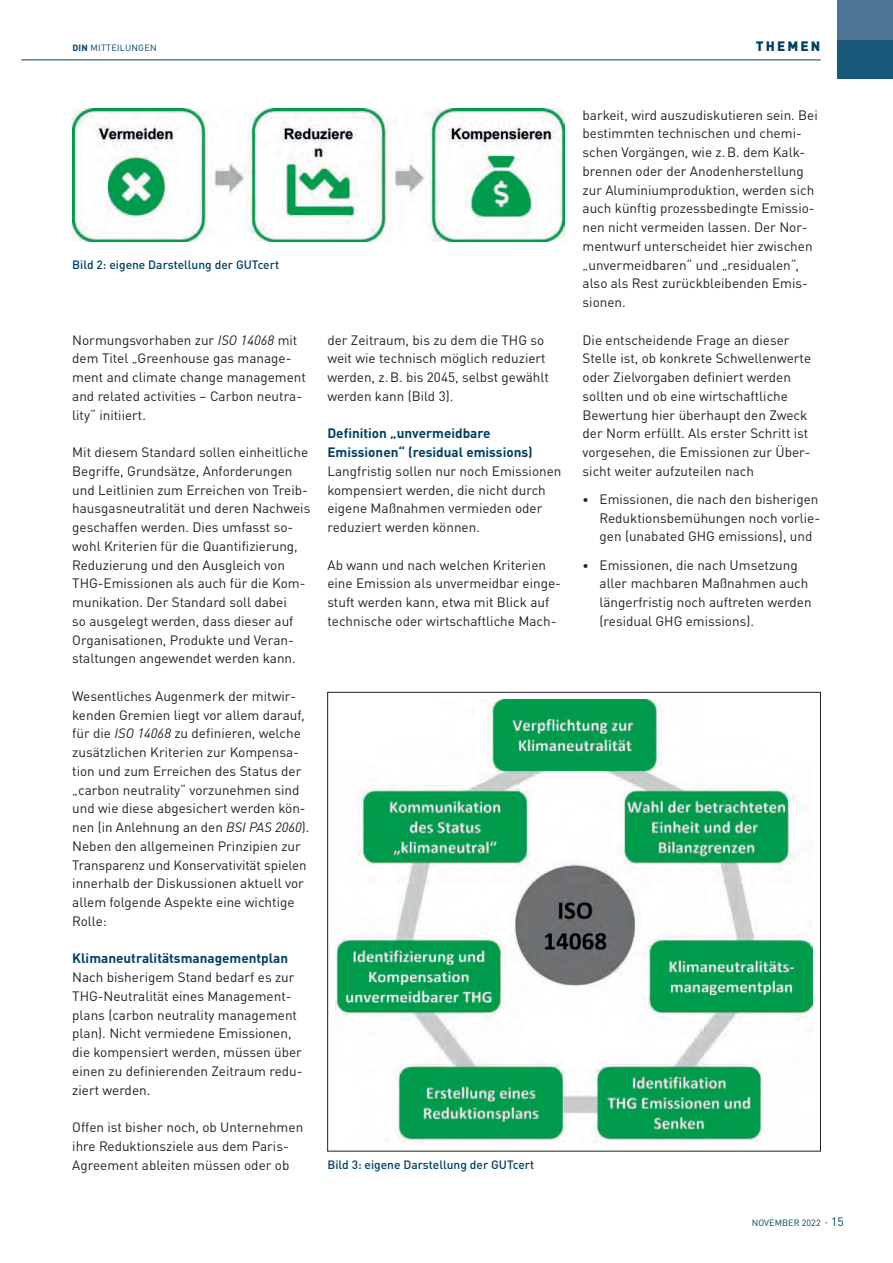
<style>
.page{position:relative;width:893px;height:1263px;background:#fff}
.page>*{position:absolute;margin:0;border:0;box-sizing:border-box;transform-origin:0 0}
.Fließtext{font:13.5px/18.8px "DINOT";color:#231f20}
.Zwischenhead_2{font:700 13.5px/18.8px "DINOT";color:#004064}
.t1{font:900 13.5px "DINOT";letter-spacing:.16em;color:#004064}
.BU-2-fließ{font:500 12px "DINOT";color:#004064}
.t2{font:9px "DINOT";letter-spacing:.01em;color:#004064}
.t3{font:9px "DINOT";letter-spacing:.03em;color:#004064}
.s1{font-weight:700}
.s2{font-style:italic}
.s3{font-size:12px}
</style>
<div class="page">
<hr style="left:21px;top:60px;width:800px;height:1px;background:#004064">
<div style="left:838px;top:0;width:55px;height:79px;background:#19587b"></div>
<div style="left:838px;top:0;width:55px;height:39px;background:#4e7595"></div>
<img style="left:72px;top:109px;width:493px;height:133px">
<img style="left:335px;top:700px;width:477px;height:442px">
<p class="t3" style="left:72px;top:42px;width:86px"><span class="s1">DIN</span> MITTEILUNGEN</p>
<p class="t1" style="left:756px;top:37px;width:66px">THEMEN</p>
<p class="BU-2-fließ" style="left:72px;top:257px;width:208px">Bild 2: eigene Darstellung der GUTcert</p>
<p class="Fließtext" style="left:72px;top:330px;width:235px">Normungsvorhaben zur <span class="s2">ISO 14068</span> mit dem Titel „Greenhouse gas manage&shy;ment and climate change management and related activities – Carbon neutra&shy;lity“ initiiert.</p>
<p class="Fließtext" style="left:72px;top:443px;width:240px">M it diesem Standard sollen einheitliche Begriffe, Grundsätze, Anforderungen und Leitlinien zum Erreichen von Treib&shy;hausgasneutralität und deren Nachweis geschaffen werden. Dies umfasst so&shy;wohl Kriterien für die Quantifizierung, Reduzierung und den Ausgleich von THG-Emissionen als auch für die Kom&shy;munikation. Der Standard soll dabei<br>so ausgelegt werden, dass dieser auf -Organisationen, Produkte und Veran&shy;staltungen angewendet werden kann.</p>
<p class="Fließtext" style="left:72px;top:686px;width:239px">Wesentliches Augenmerk der mitwir&shy;kenden Gremien liegt vor allem darauf, für die <span class="s2">ISO 14068</span> zu definieren, welche zusätzlichen Kriterien zur Kompensa&shy;tion und zum Erreichen des Status der „carbon neutrality“ vorzunehmen sind und wie diese abgesichert werden kön&shy;nen (in Anlehnung an den <span class="s2">BSI PAS 2060</span>).<br>Neben den allgemeinen Prinzipien zur Transparenz und Konservativität spielen innerhalb der Diskussionen aktuell vor allem folgende Aspekte eine wichtige Rolle:</p>
<p class="Zwischenhead_2" style="left:72px;top:949px;width:217px">Klimaneutralitätsmanagementplan</p>
<p class="Fließtext" style="left:72px;top:968px;width:232px">Nach bisherigem Stand bedarf es zur THG-Neutralität eines Management&shy;plans (carbon neutrality management plan). Nicht vermiedene Emissionen, die kompensiert werden, müssen über einen zu definierenden Zeitraum redu&shy;ziert werden.</p>
<p class="Fließtext" style="left:72px;top:1118px;width:232px">Offen ist bisher noch, ob Unternehmen ihre Reduktionsziele aus dem Paris--<br>Agreement ableiten müssen oder ob</p>
<p class="Fließtext" style="left:327px;top:330px;width:223px">der Zeitraum, bis zu dem die THG so weit wie technisch möglich reduziert werden, z. B . bis 2045, selbst gewählt werden kann (Bild 3).</p>
<p class="Zwischenhead_2" style="left:327px;top:424px;width:207px">Definition „unvermeidbare<br>Emissionen“ (residual emissions)</p>
<p class="Fließtext" style="left:327px;top:461px;width:236px">Langfristig sollen nur noch Emissionen kompensiert werden, die nicht durch eigene Maßnahmen vermieden oder reduziert werden können.</p>
<p class="Fließtext" style="left:327px;top:555px;width:235px">Ab wann und nach welchen Kriterien eine Emission als unvermeidbar einge&shy;stuft werden kann, etwa mit Blick auf technische oder wirtschaftliche Mach-</p>
<p class="BU-2-fließ" style="left:327px;top:1157px;width:208px">Bild 3: eigene Darstellung der GUTcert</p>
<p class="Fließtext" style="left:583px;top:105px;width:237px">barkeit, wird auszudiskutieren sein. Bei bestimmten technischen und chemi&shy;schen Vorgängen, wie z. B. dem Kalk&shy;brennen oder der Anodenherstellung zur Aluminiumproduktion, werden sich auch künftig prozessbedingte Emissio&shy;nen nicht vermeiden lassen. Der Nor&shy;mentwurf unterscheidet hier zwischen „unvermeidbaren“ und „residualen“, also als Rest zurückbleibenden Emis&shy;sionen.</p>
<p class="Fließtext" style="left:583px;top:330px;width:230px">Die entscheidende Frage an dieser Stelle ist, ob konkrete Schwellenwerte oder Zielvorgaben definiert werden sollten und ob eine wirtschaftliche -Bewertung hier überhaupt den Zweck der Norm erfüllt. Als erster Schritt ist vorgesehen, die Emissionen zur Über&shy;sicht weiter aufzuteilen nach</p>
<p class="Fließtext" style="left:600px;top:489px;width:222px;text-indent:-17px"><span class="s3">•</span> Emissionen, die nach den bisherigen<br>Reduktionsbemühungen noch vorlie&shy;gen (unabated GHG emissions), und</p>
<p class="Fließtext" style="left:600px;top:555px;width:214px;text-indent:-17px"><span class="s3">•</span> Emissionen, die nach Umsetzung aller machbaren Maßnahmen auch längerfristig noch auftreten werden (residual GHG emissions).</p>
<p class="t2" style="left:752px;top:1217px;width:94px">November 2022 <span class="s3">· 15</span></p>
</div>
